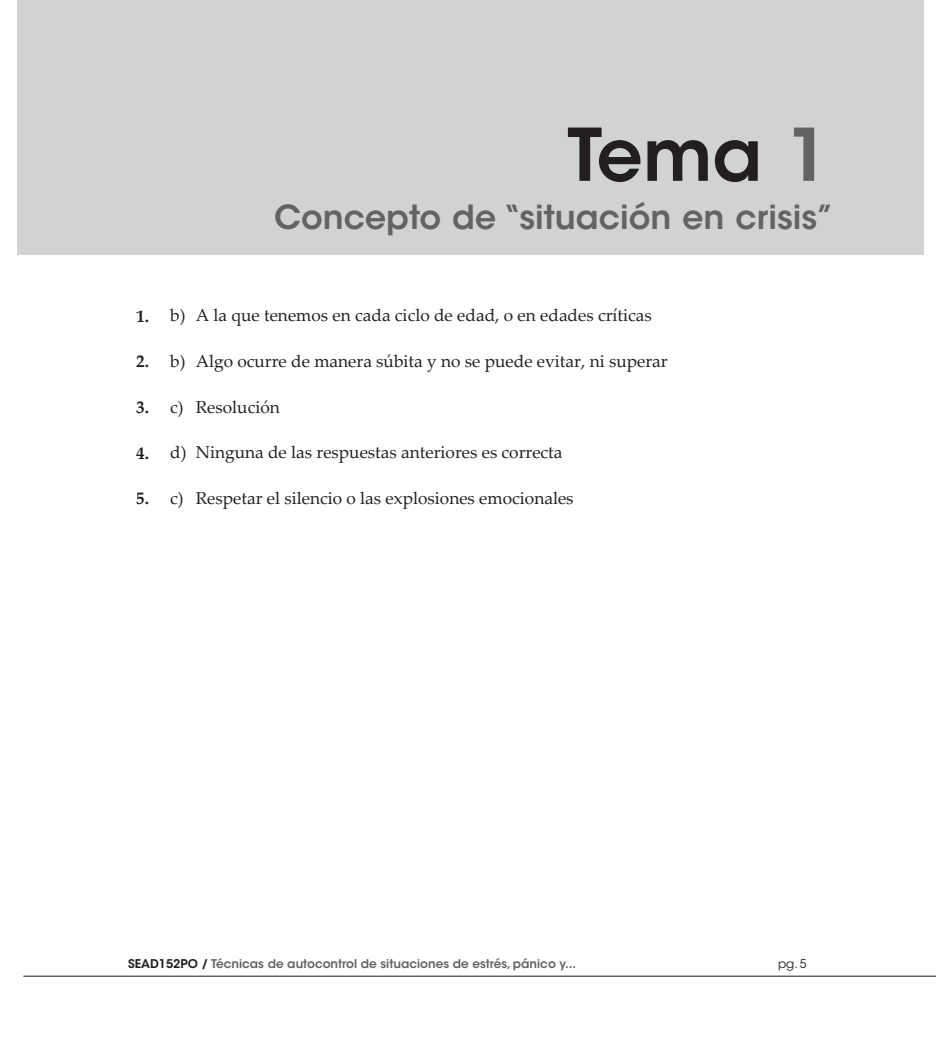
<style>
.page{position:relative;width:936px;height:1063px;background:#fff}
.page>*{position:absolute;margin:0;border:0;box-sizing:border-box;transform-origin:0 0}
._01{font:600 72px "ITC Avant Garde Std";color:#231f20}
._0_TITULO_TEMA{font:600 33px "ITC Avant Garde Std";color:#636366}
.z_solución{font:17.25px "Palatino Linotype";color:#231f20}
.z1{font:700 17.25px "Palatino Linotype";color:#231f20}
.t1{font:600 12px "ITC Avant Garde Std";color:#636366}
.t2{font:12px "ITC Avant Garde Std";color:#231f20}
.s1{color:#636366}
.s2{color:#231f20}
</style>
<div class="page">
<hr style="left:23px;top:976px;width:912px;height:1px;background:#636366">
<div style="left:17px;top:0;width:906px;height:255px;background:#d1d2d4"></div>
<p class="_01" style="left:567px;top:109px;width:264px">Tema <span class="s1">1</span></p>
<p class="_0_TITULO_TEMA" style="left:274px;top:196px;width:561px">Concepto de “situación en crisis”</p>
<p class="z1" style="left:136px;top:304px;width:14px">1.</p>
<p class="z_solución" style="left:170px;top:303px;width:483px">b) A la que tenemos en cada ciclo de edad, o en edades críticas</p>
<p class="z1" style="left:136px;top:349px;width:14px">2.</p>
<p class="z_solución" style="left:170px;top:349px;width:499px">b) Algo ocurre de manera súbita y no se puede evitar, ni superar</p>
<p class="z1" style="left:136px;top:395px;width:14px">3.</p>
<p class="z_solución" style="left:170px;top:395px;width:111px">c) Resolución</p>
<p class="z1" style="left:136px;top:441px;width:14px">4.</p>
<p class="z_solución" style="left:170px;top:440px;width:394px">d) Ninguna de las respuestas anteriores es correcta</p>
<p class="z1" style="left:136px;top:486px;width:14px">5.</p>
<p class="z_solución" style="left:170px;top:486px;width:405px">c) Respetar el silencio o las explosiones emocionales</p>
<p class="t1" style="left:128px;top:956px;width:449px"><span class="s2">SEAD152PO /</span> Técnicas de autocontrol de situaciones de estrés, pánico y...</p>
<p class="t2" style="left:778px;top:956px;width:30px">pg. 5</p>
</div>
